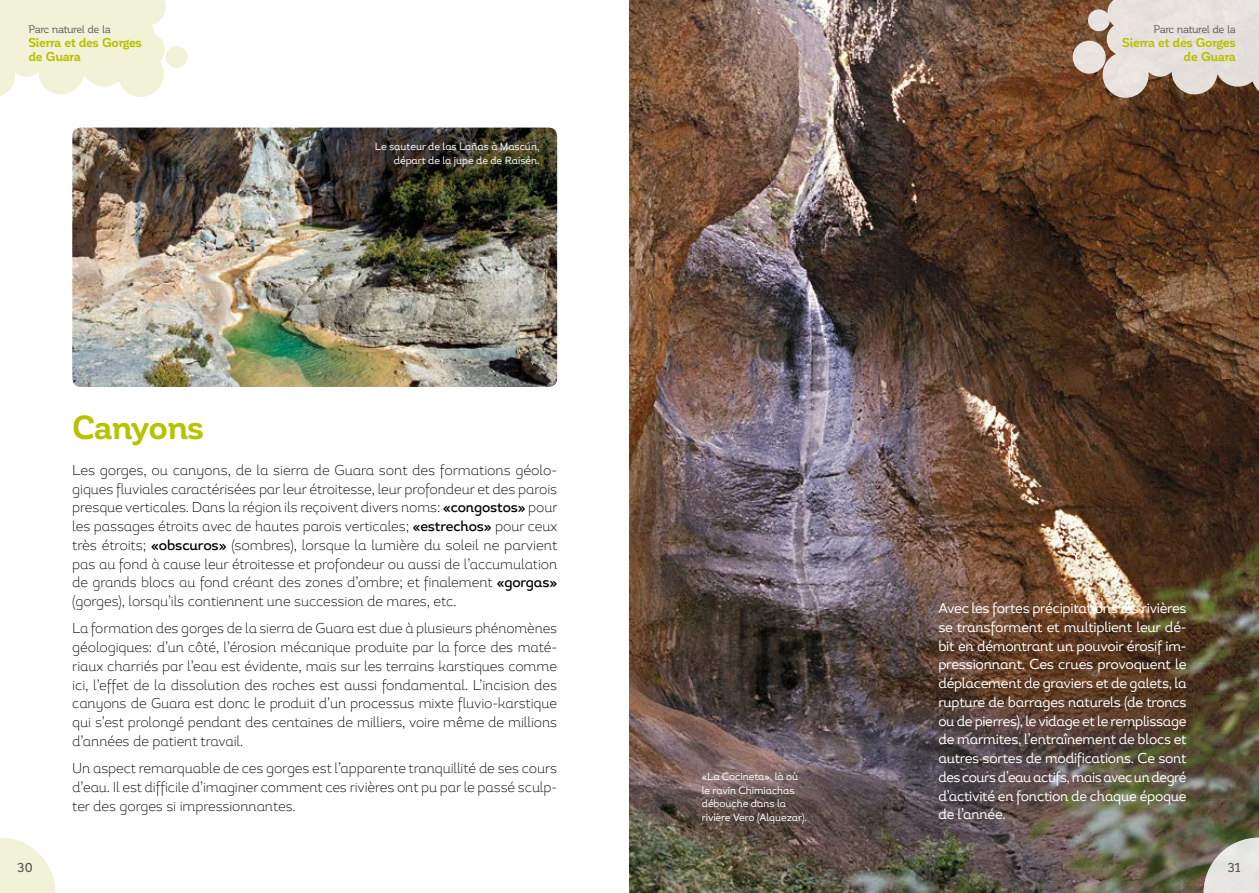
<style>
.page{position:relative;width:1259px;height:893px;background:#fff}
.page>*{position:absolute;margin:0;border:0;box-sizing:border-box;transform-origin:0 0}
.t1{font:700 33px "Corporative Soft";letter-spacing:-.035em;color:#b7c200}
.t2{font:200 14.25px/18.8px "Magallanes";letter-spacing:-.01em;color:#000;text-align:justify;scale:.96 1}
.t3{font:200 14.25px/18.8px "Magallanes";letter-spacing:-.01em;color:#000;text-align:justify;scale:.94 1}
.t4{font:14.25px/18.8px "Magallanes";letter-spacing:-.02em;color:#fff;text-align:justify;scale:.95 1}
.t5{font:200 14.25px/18.8px "Magallanes";letter-spacing:-.01em;color:#000;text-align:justify;scale:.95 1}
.t6{font:700 12.75px/13.8px "Corporative Soft";letter-spacing:-.025em;color:#b7c200}
.t7{font:500 12.75px "Corporative Soft";color:#575756}
.t8{font:10.8px "Corporative Soft";letter-spacing:-.045em;color:#575756}
.t9{font:10.5px/13.5px "Magallanes";letter-spacing:-.01em;color:#fff;scale:.95 1}
.s1{font-weight:500}
</style>
<div class="page">
<img style="left:629px;top:0;width:630px;height:893px">
<svg style="left:1072px;top:0;width:187px;height:98px;background:#cbbeb5"></svg>
<svg style="left:0;top:0;width:188px;height:97px"></svg>
<svg style="left:1203px;top:837px;width:56px;height:56px;background:#c9c8c1"></svg>
<svg style="left:0;top:837px;width:55px;height:56px"></svg>
<img style="left:72px;top:128px;width:485px;height:259px">
<p class="t8" style="left:28px;top:23px;width:84px">Parc naturel de la</p>
<p class="t6" style="left:28px;top:36px;width:115px">Sierra et des Gorges de Guara</p>
<p class="t9" style="left:375px;top:140px;width:175px;text-align:right">Le sauteur de las Lañas à Mascún, départ de la jupe de de Raisén.</p>
<h1 class="t1" style="left:72px;top:410px;width:133px">Canyons</h1>
<p class="t2" style="left:72px;top:461px;width:507px">Les gorges, ou canyons, de la sierra de Guara sont des formations géolo&shy;giques fluviales caractérisées par leur étroitesse, leur profondeur et des parois presque verticales. Dans la région ils reçoivent divers noms: <span class="s1">«congostos»</span> pour les passages étroits avec de hautes parois verticales; <span class="s1">«estrechos»</span> pour ceux très étroits; <span class="s1">«obscuros»</span> (sombres), lorsque la lumière du soleil ne parvient pas au fond à cause leur étroitesse et profondeur ou aussi de l’accumulation de grands blocs au fond créant des zones d’ombre; et finalement <span class="s1">«gorgas» </span>(gorges), lorsqu’ils contiennent une succession de mares, etc.</p>
<p class="t3" style="left:72px;top:619px;width:517px">La formation des gorges de la sierra de Guara est due à plusieurs phénomènes géologiques: d’un côté, l’érosion mécanique produite par la force des maté&shy;riaux charriés par l’eau est évidente, mais sur les terrains karstiques comme ici, l’effet de la dissolution des roches est aussi fondamental. L’incision des canyons de Guara est donc le produit d’un processus mixte fluvio-karstique qui s’est prolongé pendant des centaines de milliers, voire même de millions d’années de patient travail.</p>
<p class="t5" style="left:72px;top:759px;width:512px">Un aspect remarquable de ces gorges est l’apparente tranquillité de ses cours d’eau. Il est difficile d’imaginer comment ces rivières ont pu par le passé sculp&shy;ter des gorges si impressionnantes.</p>
<p class="t8" style="left:1153px;top:24px;width:84px">Parc naturel de la</p>
<p class="t6" style="left:1122px;top:36px;width:115px;text-align:right">Sierra et des Gorges de Guara</p>
<p class="t9" style="left:702px;top:770px;width:112px">«La Cocineta», là où le ravin Chimiachas débouche dans la rivière Vero (Alquezar).</p>
<p class="t4" style="left:938px;top:599px;width:263px">Avec les fortes précipitations les rivières se transforment et multiplient leur dé&shy;bit en démontrant un pouvoir érosif im&shy;pressionnant. Ces crues provoquent le déplacement de graviers et de galets, la rupture de barrages naturels (de troncs ou de pierres), le vidage et le remplissage de marmites, l’entraînement de blocs et autres sortes de modifications. Ce sont des cours d’eau actifs, mais avec un degré d’activité en fonction de chaque époque de l’année.</p>
<p class="t7" style="left:18px;top:861px;width:17px">30</p>
<p class="t7" style="left:1228px;top:861px;width:14px">31</p>
</div>
